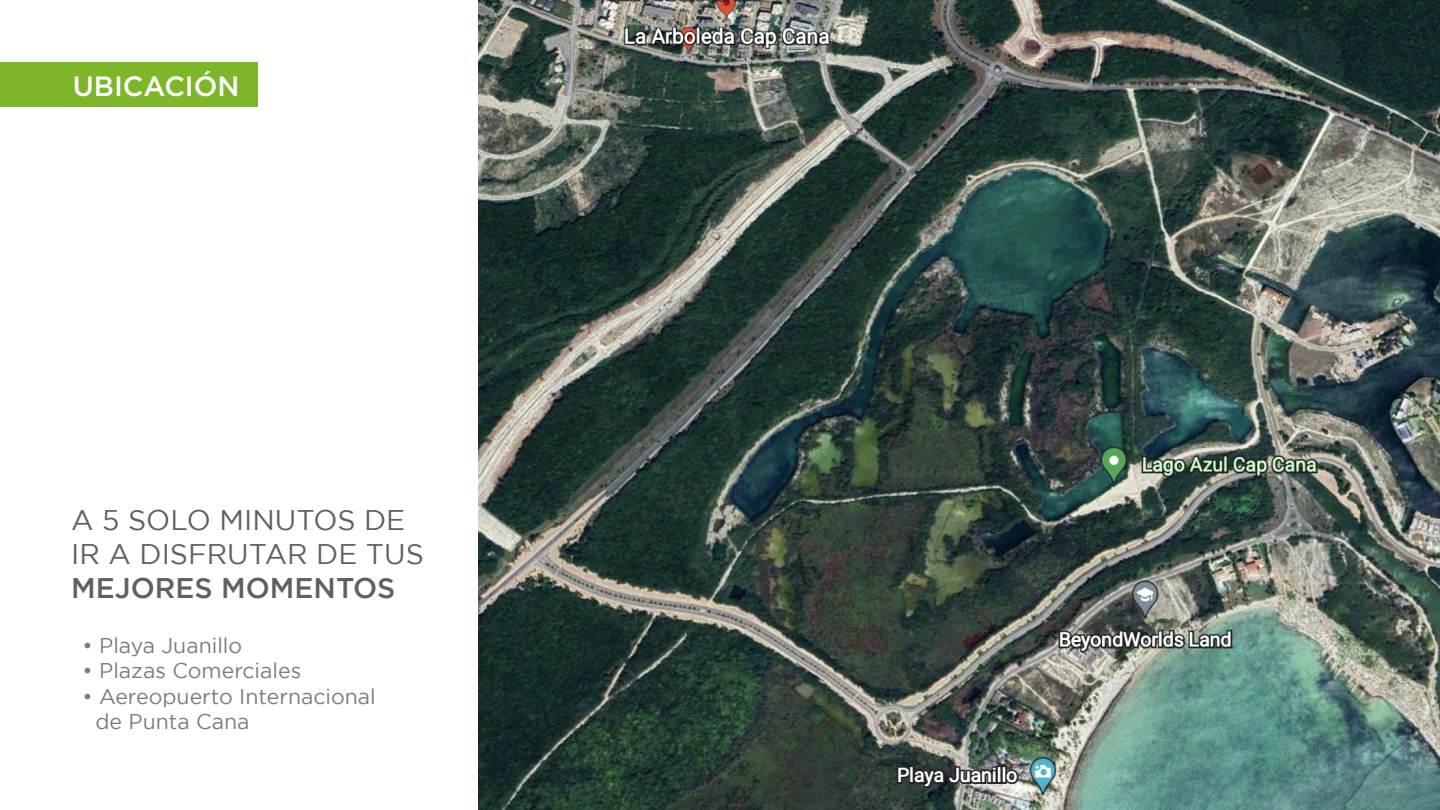
<style>
.page{position:relative;width:1440px;height:810px;background:#fff}
.page>*{position:absolute;margin:0;border:0;box-sizing:border-box;transform-origin:0 0}
.t1{font:28.35px/34px "Gotham";color:#606060}
.t2{font:500 28.35px "Gotham";color:#606060}
.t3{font:500 27.9px "Gotham";color:#fff}
.t4{font:21.3px/25.5px "Gotham";color:#7c7c7c}
</style>
<div class="page">
<div style="left:0;top:63px;width:257px;height:44px;background:#7db629"></div>
<img style="left:478px;top:0;width:962px;height:810px">
<h2 class="t3" style="left:73px;top:68px;width:168px">UBICACIÓN</h2>
<h1 class="t1" style="left:71px;top:503px;width:354px">A 5 SOLO MINUTOS DE<br>IR A DISFRUTAR DE TUS</h1>
<h1 class="t2" style="left:71px;top:578px;width:326px">MEJORES MOMENTOS</h1>
<p class="t4" style="left:83px;top:633px;width:161px">• Playa Juanillo</p>
<p class="t4" style="left:83px;top:658px;width:220px">• Plazas Comerciales</p>
<p class="t4" style="left:95px;top:684px;width:282px;text-indent:-13px">• Aereopuerto Internacional de Punta Cana</p>
</div>
